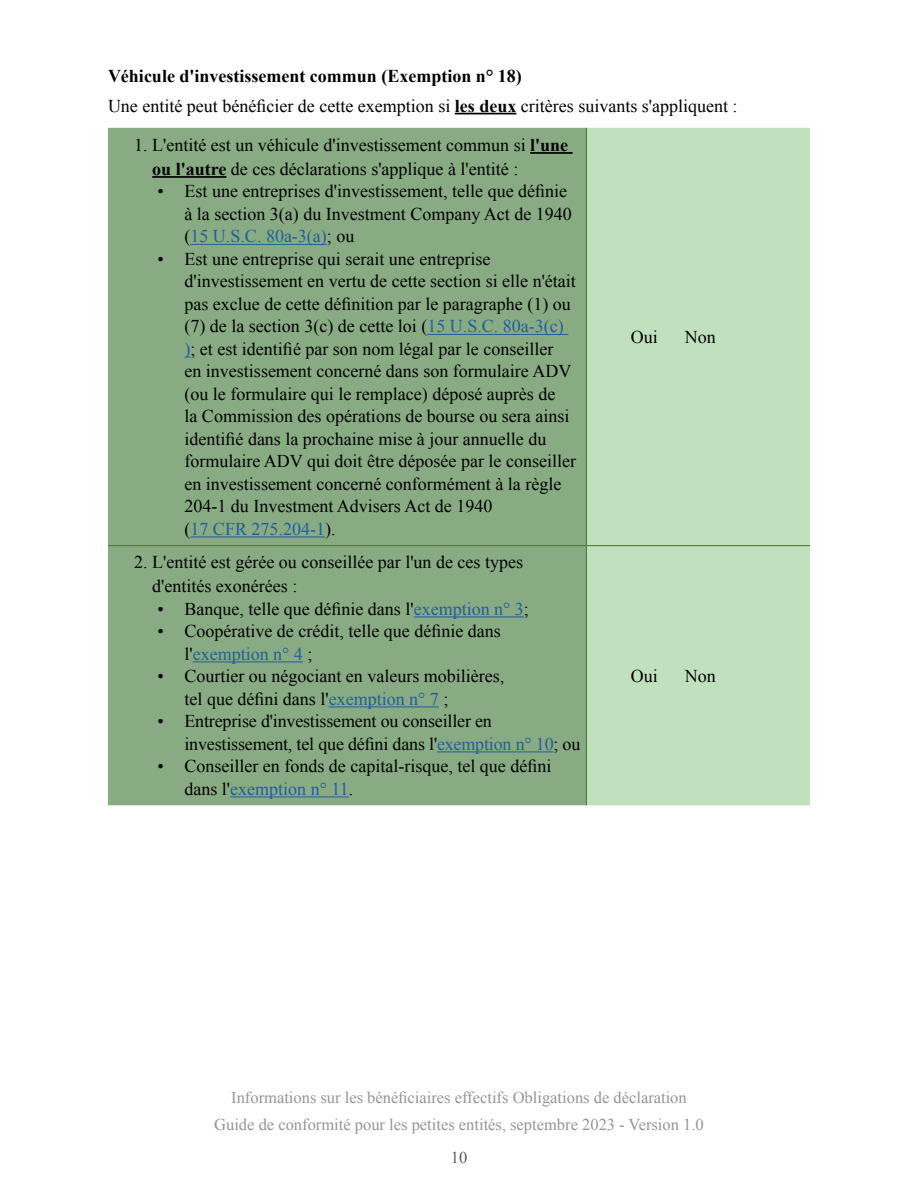
<style>
.page{position:relative;width:918px;height:1188px;background:#fff}
.page>*{position:absolute;margin:0;border:0;box-sizing:border-box;transform-origin:0 0}
.Call_Out_Box{font:18px/22.5px "Times New Roman";color:#000}
.Body_Text{font:18px "Times New Roman";color:#000}
.Body_Text-2{font:700 18px "Times New Roman";color:#000}
.t1{font:16.5px/27px "Times New Roman";color:#939598;text-align:center}
.t2{font:16.5px "Times New Roman";color:#58595b}
.s1{font-weight:700}
.s2{color:#215e9e}
</style>
<div class="page">
<hr style="left:455px;top:113px;width:61px;height:1px;background:#000">
<div style="left:108px;top:128px;width:478px;height:677px;background:#89ab83"></div>
<div style="left:587px;top:128px;width:223px;height:677px;background:#c1e0bd"></div>
<hr style="left:586px;top:128px;width:1px;height:417px;background:#47752a">
<hr style="left:108px;top:545px;width:478px;height:1px;background:#47752a">
<hr style="left:586px;top:545px;width:224px;height:1px;background:#47752a">
<hr style="left:586px;top:546px;width:1px;height:259px;background:#47752a">
<hr style="left:530px;top:152px;width:43px;height:2px;background:#000">
<hr style="left:152px;top:176px;width:74px;height:2px;background:#000">
<hr style="left:190px;top:244px;width:137px;height:1px;background:#215e9e">
<hr style="left:427px;top:334px;width:141px;height:1px;background:#215e9e">
<hr style="left:190px;top:537px;width:135px;height:1px;background:#215e9e">
<hr style="left:414px;top:616px;width:110px;height:1px;background:#215e9e">
<hr style="left:193px;top:661px;width:110px;height:1px;background:#215e9e">
<hr style="left:329px;top:706px;width:110px;height:1px;background:#215e9e">
<hr style="left:437px;top:751px;width:116px;height:1px;background:#215e9e">
<hr style="left:230px;top:796px;width:119px;height:1px;background:#215e9e">
<p class="Body_Text-2" style="left:108px;top:64px;width:415px">Véhicule d'investissement commun (Exemption n° 18)</p>
<p class="Body_Text" style="left:108px;top:94px;width:631px">Une entité peut bénéficier de cette exemption si <span class="s1">les deux</span> critères suivants s'appliquent :</p>
<p class="Call_Out_Box" style="left:152px;top:133px;width:417px;line-height:24px;text-indent:-18px">1. L'entité est un véhicule d'investissement commun si <span class="s1">l'une ou l'autre</span> de ces déclarations s'applique à l'entité :</p>
<p class="Call_Out_Box" style="left:184px;top:180px;width:389px;text-indent:-27px">• Est une entreprises d'investissement, telle que définie à la section 3(a) du Investment Company Act de 1940 (<span class="s2">15 U.S.C. 80a-3(a)</span>; ou</p>
<p class="Call_Out_Box" style="left:184px;top:247px;width:393px;text-indent:-27px">• Est une entreprise qui serait une entreprise d'investissement en vertu de cette section si elle n'était pas exclue de cette définition par le paragraphe (1) ou (7) de la section 3(c) de cette loi (<span class="s2">15 U.S.C. 80a-3(c) )</span>; et est identifié par son nom légal par le conseiller<br>en investissement concerné dans son formulaire ADV (ou le formulaire qui le remplace) déposé auprès de<br>la Commission des opérations de bourse ou sera ainsi identifié dans la prochaine mise à jour annuelle du formulaire ADV qui doit être déposée par le conseiller en investissement concerné conformément à la règle 204-1 du Investment Advisers Act de 1940<br>(<span class="s2">17 CFR 275.204-1</span>).</p>
<p class="Call_Out_Box" style="left:631px;top:325px;width:28px">Oui</p>
<p class="Call_Out_Box" style="left:685px;top:325px;width:32px">Non</p>
<p class="Call_Out_Box" style="left:152px;top:550px;width:372px;line-height:24px;text-indent:-18px">2. L'entité est gérée ou conseillée par l'un de ces types d'entités exonérées :</p>
<p class="Call_Out_Box" style="left:158px;top:597px;width:373px">• Banque, telle que définie dans l'<span class="s2">exemption n° 3</span>;</p>
<p class="Call_Out_Box" style="left:184px;top:620px;width:318px;text-indent:-27px">• Coopérative de crédit, telle que définie dans l'<span class="s2">exemption n° 4</span> ;</p>
<p class="Call_Out_Box" style="left:184px;top:665px;width:321px;text-indent:-27px">• Courtier ou négociant en valeurs mobilières, tel que défini dans l'<span class="s2">exemption n° 7</span> ;</p>
<p class="Call_Out_Box" style="left:184px;top:710px;width:397px;text-indent:-27px">• Entreprise d'investissement ou conseiller en investissement, tel que défini dans l'<span class="s2">exemption n° 10</span>; ou</p>
<p class="Call_Out_Box" style="left:184px;top:755px;width:368px;text-indent:-27px">• Conseiller en fonds de capital-risque, tel que défini dans l'<span class="s2">exemption n° 11</span>.</p>
<p class="Call_Out_Box" style="left:631px;top:664px;width:28px">Oui</p>
<p class="Call_Out_Box" style="left:685px;top:664px;width:32px">Non</p>
<p class="t1" style="left:214px;top:1084px;width:491px">Informations sur les bénéficiaires effectifs Obligations de déclaration<br>Guide de conformité pour les petites entités, septembre 2023 - Version 1.0</p>
<p class="t2" style="left:451px;top:1147px;width:18px">10</p>
</div>
